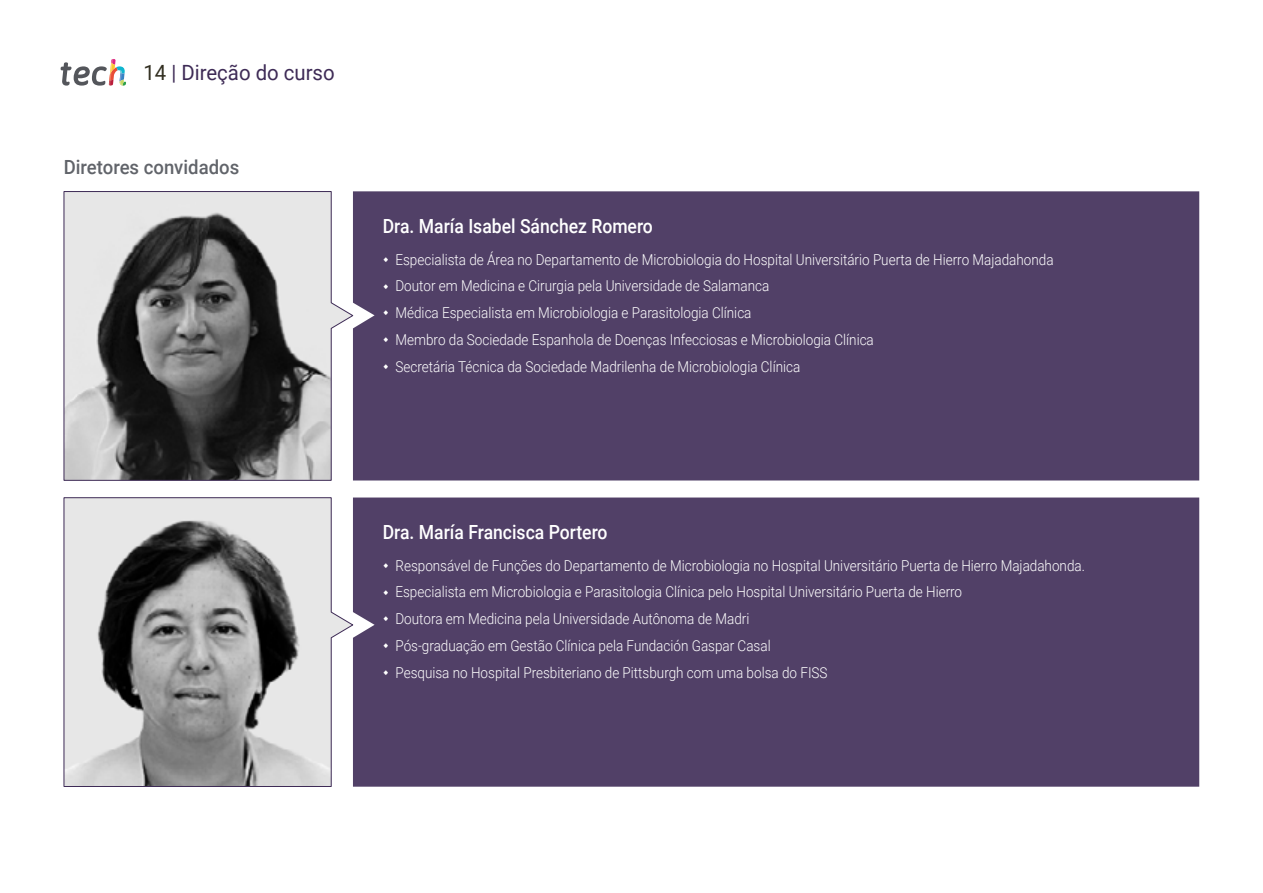
<style>
.page{position:relative;width:1263px;height:893px;background:#fff}
.page>*{position:absolute;margin:0;border:0;box-sizing:border-box;transform-origin:0 0}
.t1{font:21px "Roboto";color:#3e2b56}
.t2{font:500 19.5px "Roboto";color:#fff;scale:.9 1}
.t3{font:500 19.5px "Roboto";color:#61646a;scale:.95 1}
.t4{font:300 15px/26.7px "Roboto";color:#fff;scale:.9 1}
.s1{color:#312e20}
</style>
<div class="page">
<div style="left:353px;top:497px;width:846px;height:290px;background:#514067"></div>
<svg style="left:64px;top:497px;width:289px;height:290px;background:#acacad"></svg>
<svg style="left:61px;top:59px;width:65px;height:27px"></svg>
<div style="left:353px;top:191px;width:846px;height:289px;background:#514067"></div>
<svg style="left:64px;top:191px;width:289px;height:290px;background:#8c8b8c"></svg>
<svg style="left:384px;top:563px;width:4px;height:5px"></svg>
<svg style="left:384px;top:590px;width:4px;height:5px"></svg>
<svg style="left:384px;top:616px;width:4px;height:5px"></svg>
<svg style="left:384px;top:643px;width:4px;height:5px"></svg>
<svg style="left:384px;top:670px;width:4px;height:5px"></svg>
<svg style="left:384px;top:257px;width:4px;height:5px"></svg>
<svg style="left:384px;top:284px;width:4px;height:5px"></svg>
<svg style="left:384px;top:310px;width:4px;height:5px"></svg>
<svg style="left:384px;top:337px;width:4px;height:5px"></svg>
<svg style="left:384px;top:364px;width:4px;height:5px"></svg>
<h1 class="t1" style="left:144px;top:57px;width:193px"><span class="s1">14</span> | Direção do curso</h1>
<h2 class="t3" style="left:64px;top:154px;width:186px">Diretores convidados</h2>
<h2 class="t2" style="left:383px;top:212px;width:302px">Dra. María Isabel Sánchez Romero</h2>
<p class="t4" style="left:395px;top:245px;width:733px">Especialista de Área no Departamento de Microbiologia do Hospital Universitário Puerta de Hierro Majadahonda Doutor em Medicina e Cirurgia pela Universidade de Salamanca<br>Médica Especialista em Microbiologia e Parasitologia Clínica<br>Membro da Sociedade Espanhola de Doenças Infecciosas e Microbiologia Clínica<br>Secretária Técnica da Sociedade Madrilenha de Microbiologia Clínica</p>
<h2 class="t2" style="left:383px;top:518px;width:251px">Dra. María Francisca Portero</h2>
<p class="t4" style="left:395px;top:551px;width:768px">Responsável de Funções do Departamento de Microbiologia no Hospital Universitário Puerta de Hierro Majadahonda.<br>Especialista em Microbiologia e Parasitologia Clínica pelo Hospital Universitário Puerta de Hierro<br>Doutora em Medicina pela Universidade Autônoma de Madri<br>Pós-graduação em Gestão Clínica pela Fundación Gaspar Casal<br>Pesquisa no Hospital Presbiteriano de Pittsburgh com uma bolsa do FISS</p>
</div>
